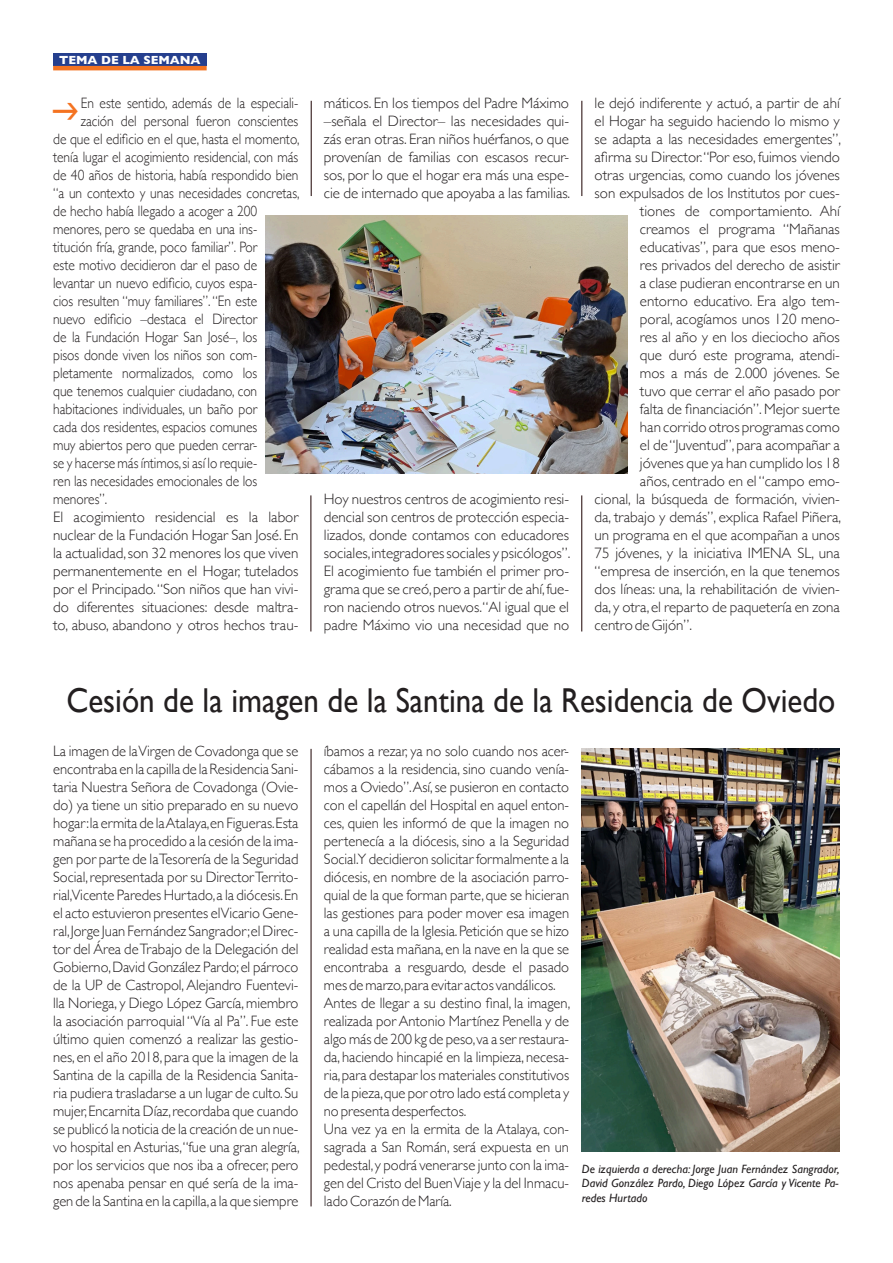
<style>
.page{position:relative;width:893px;height:1263px;background:#fff}
.page>*{position:absolute;margin:0;border:0;box-sizing:border-box;transform-origin:0 0}
.t1{font:34.5px "Gill Sans";color:#231f20;scale:.9 1}
.Texto_general{font:300 15px/18px "Gill Sans";color:#231f20;text-align:justify}
.Texto_general-2{font:300 15px "Gill Sans";color:#231f20;scale:.9 1}
.t2{font:italic 12px/14.4px "Gill Sans";color:#231f20;text-align:justify}
.t3{font:700 12px "Gill Sans";color:#fff}
</style>
<div class="page">
<div style="left:53px;top:53px;width:154px;height:13px;background:#253f8e"></div>
<hr style="left:53px;top:66px;width:154px;height:4px;background:#f47321">
<hr style="left:311px;top:101px;width:1px;height:95px;background:#1b0000">
<img style="left:582px;top:749px;width:258px;height:402px">
<hr style="left:311px;top:749px;width:1px;height:457px;background:#1b0000">
<hr style="left:582px;top:101px;width:1px;height:95px;background:#1b0000">
<img style="left:266px;top:216px;width:361px;height:257px">
<hr style="left:311px;top:495px;width:1px;height:136px;background:#1b0000">
<hr style="left:581px;top:495px;width:1px;height:136px;background:#1b0000">
<p class="t3" style="left:59px;top:50px;width:143px">TEMA DE LA SEMANA</p>
<p class="Texto_general-2" style="left:81px;top:91px;width:243px">En este sentido, además de la especiali-</p>
<p class="Texto_general-2" style="left:81px;top:109px;width:243px">zación del personal fueron conscientes</p>
<p class="Texto_general-2" style="left:53px;top:127px;width:275px">de que el edificio en el que, hasta el momento,</p>
<p class="Texto_general-2" style="left:53px;top:145px;width:274px">tenía lugar el acogimiento residencial, con más</p>
<p class="Texto_general-2" style="left:53px;top:163px;width:274px">de 40 años de historia, había respondido bien</p>
<p class="Texto_general-2" style="left:53px;top:181px;width:275px">“a un contexto y unas necesidades concretas,</p>
<p class="Texto_general-2" style="left:53px;top:199px;width:228px">de hecho había llegado a acoger a 200</p>
<p class="Texto_general-2" style="left:53px;top:217px;width:228px">menores, pero se quedaba en una ins-</p>
<p class="Texto_general-2" style="left:53px;top:235px;width:228px">titución fría, grande, poco familiar”. Por</p>
<p class="Texto_general-2" style="left:53px;top:253px;width:228px">este motivo decidieron dar el paso de</p>
<p class="Texto_general-2" style="left:53px;top:271px;width:228px">levantar un nuevo edificio, cuyos espa-</p>
<p class="Texto_general-2" style="left:53px;top:289px;width:228px">cios resulten “muy familiares”. “En este</p>
<p class="Texto_general-2" style="left:53px;top:307px;width:228px">nuevo edificio –destaca el Director</p>
<p class="Texto_general-2" style="left:53px;top:325px;width:228px">de la Fundación Hogar San José–, los</p>
<p class="Texto_general-2" style="left:53px;top:343px;width:228px">pisos donde viven los niños son com-</p>
<p class="Texto_general-2" style="left:53px;top:361px;width:228px">pletamente normalizados, como los</p>
<p class="Texto_general-2" style="left:53px;top:379px;width:228px">que tenemos cualquier ciudadano, con</p>
<p class="Texto_general-2" style="left:53px;top:397px;width:228px">habitaciones individuales, un baño por</p>
<p class="Texto_general-2" style="left:53px;top:415px;width:228px">cada dos residentes, espacios comunes</p>
<p class="Texto_general-2" style="left:53px;top:433px;width:228px">muy abiertos pero que pueden cerrar-</p>
<p class="Texto_general-2" style="left:53px;top:451px;width:228px">se y hacerse más íntimos, si así lo requie-</p>
<p class="Texto_general-2" style="left:53px;top:469px;width:228px">ren las necesidades emocionales de los</p>
<p class="Texto_general-2" style="left:53px;top:487px;width:62px">menores”.</p>
<p class="Texto_general" style="left:53px;top:507px;width:247px">El acogimiento residencial es la labor nuclear de la Fundación Hogar San José. En la actualidad, son 32 menores los que viven permanentemente en el Hogar, tutelados por el Principado. “Son niños que han vivi&shy;do diferentes situaciones: desde maltra&shy;to, abuso, abandono y otros hechos trau-</p>
<p class="Texto_general" style="left:324px;top:93px;width:248px">máticos. En los tiempos del Padre Máximo –señala el Director– las necesidades qui&shy;zás eran otras. Eran niños huérfanos, o que provenían de familias con escasos recur&shy;sos, por lo que el hogar era más una espe&shy;cie de internado que apoyaba a las familias.</p>
<p class="Texto_general" style="left:324px;top:489px;width:248px">Hoy nuestros centros de acogimiento resi&shy;dencial son centros de protección especia&shy;lizados, donde contamos con educadores sociales, integradores sociales y psicólogos”.<br>El acogimiento fue también el primer pro&shy;grama que se creó, pero a partir de ahí, fue&shy;ron naciendo otros nuevos.“Al igual que el padre Máximo vio una necesidad que no</p>
<p class="Texto_general" style="left:595px;top:93px;width:247px">le dejó indiferente y actuó, a partir de ahí</p>
<p class="Texto_general" style="left:595px;top:111px;width:247px">el Hogar ha seguido haciendo lo mismo y</p>
<p class="Texto_general" style="left:595px;top:129px;width:248px">se adapta a las necesidades emergentes”,</p>
<p class="Texto_general" style="left:595px;top:147px;width:247px">afirma su Director. “Por eso, fuimos viendo</p>
<p class="Texto_general" style="left:595px;top:165px;width:247px">otras urgencias, como cuando los jóvenes</p>
<p class="Texto_general" style="left:595px;top:183px;width:247px">son expulsados de los Institutos por cues-</p>
<p class="Texto_general" style="left:640px;top:201px;width:201px">tiones de comportamiento. Ahí</p>
<p class="Texto_general" style="left:640px;top:219px;width:201px">creamos el programa “Mañanas</p>
<p class="Texto_general" style="left:640px;top:237px;width:201px">educativas”, para que esos meno-</p>
<p class="Texto_general" style="left:640px;top:255px;width:201px">res privados del derecho de asistir</p>
<p class="Texto_general" style="left:640px;top:273px;width:201px">a clase pudieran encontrarse en un</p>
<p class="Texto_general" style="left:640px;top:291px;width:201px">entorno educativo. Era algo tem-</p>
<p class="Texto_general" style="left:640px;top:309px;width:201px">poral, acogíamos unos 120 meno-</p>
<p class="Texto_general" style="left:640px;top:327px;width:201px">res al año y en los dieciocho años</p>
<p class="Texto_general" style="left:640px;top:345px;width:201px">que duró este programa, atendi-</p>
<p class="Texto_general" style="left:640px;top:363px;width:201px">mos a más de 2.000 jóvenes. Se</p>
<p class="Texto_general" style="left:640px;top:381px;width:201px">tuvo que cerrar el año pasado por</p>
<p class="Texto_general" style="left:640px;top:399px;width:201px">falta de financiación”. Mejor suerte</p>
<p class="Texto_general" style="left:640px;top:417px;width:201px">han corrido otros programas como</p>
<p class="Texto_general" style="left:640px;top:435px;width:201px">el de “Juventud”, para acompañar a</p>
<p class="Texto_general" style="left:640px;top:453px;width:201px">jóvenes que ya han cumplido los 18</p>
<p class="Texto_general" style="left:640px;top:471px;width:201px">años, centrado en el “campo emo-</p>
<p class="Texto_general" style="left:595px;top:489px;width:247px">cional, la búsqueda de formación, vivien-</p>
<p class="Texto_general" style="left:595px;top:507px;width:248px">da, trabajo y demás”, explica Rafael Piñera,</p>
<p class="Texto_general" style="left:595px;top:525px;width:247px">un programa en el que acompañan a unos</p>
<p class="Texto_general" style="left:595px;top:543px;width:247px">75 jóvenes, y la iniciativa IMENA SL, una</p>
<p class="Texto_general" style="left:595px;top:561px;width:247px">“empresa de inserción, en la que tenemos</p>
<p class="Texto_general" style="left:595px;top:579px;width:247px">dos líneas: una, la rehabilitación de vivien-</p>
<p class="Texto_general" style="left:595px;top:597px;width:247px">da, y otra, el reparto de paquetería en zona</p>
<p class="Texto_general" style="left:595px;top:615px;width:99px">centro de Gijón”.</p>
<p class="t1" style="left:66px;top:680px;width:856px">Cesión de la imagen de la Santina de la Residencia de Oviedo</p>
<p class="Texto_general" style="left:53px;top:741px;width:248px">La imagen de la Virgen de Covadonga que se encontraba en la capilla de la Residencia Sani&shy;taria Nuestra Señora de Covadonga (Ovie&shy;do) ya tiene un sitio preparado en su nuevo hogar:la ermita de la Atalaya,en Figueras.Esta mañana se ha procedido a la cesión de la ima&shy;gen por parte de la Tesorería de la Seguridad Social, representada por su Director Territo&shy;rial,Vicente Paredes Hurtado, a la diócesis. En el acto estuvieron presentes el Vicario Gene&shy;ral, Jorge Juan Fernández Sangrador; el Direc&shy;tor del Área de Trabajo de la Delegación del Gobierno, David González Pardo; el párroco de la UP de Castropol, Alejandro Fuentevi&shy;lla Noriega, y Diego López García, miembro la asociación parroquial “Vía al Pa”. Fue este último quien comenzó a realizar las gestio&shy;nes, en el año 2018, para que la imagen de la Santina de la capilla de la Residencia Sanita&shy;ria pudiera trasladarse a un lugar de culto. Su mujer, Encarnita Díaz, recordaba que cuando se publicó la noticia de la creación de un nue&shy;vo hospital en Asturias,“fue una gran alegría, por los servicios que nos iba a ofrecer, pero nos apenaba pensar en qué sería de la ima&shy;gen de la Santina en la capilla, a la que siempre</p>
<p class="Texto_general" style="left:324px;top:741px;width:247px">íbamos a rezar, ya no solo cuando nos acer&shy;cábamos a la residencia, sino cuando venía&shy;mos a Oviedo”. Así, se pusieron en contacto con el capellán del Hospital en aquel enton&shy;ces, quien les informó de que la imagen no pertenecía a la diócesis, sino a la Seguridad Social.Y decidieron solicitar formalmente a la diócesis, en nombre de la asociación parro&shy;quial de la que forman parte, que se hicieran las gestiones para poder mover esa imagen a una capilla de la Iglesia. Petición que se hizo realidad esta mañana, en la nave en la que se encontraba a resguardo, desde el pasado mes de marzo,para evitar actos vandálicos.</p>
<p class="Texto_general" style="left:324px;top:993px;width:248px">Antes de llegar a su destino final, la imagen, realizada por Antonio Martínez Penella y de algo más de 200 kg de peso, va a ser restaura&shy;da, haciendo hincapié en la limpieza, necesa&shy;ria, para destapar los materiales constitutivos de la pieza, que por otro lado está completa y no presenta desperfectos.</p>
<p class="Texto_general" style="left:324px;top:1119px;width:247px">Una vez ya en la ermita de la Atalaya, con&shy;sagrada a San Román, será expuesta en un pedestal, y podrá venerarse junto con la ima&shy;gen del Cristo del Buen Viaje y la del Inmacu&shy;lado Corazón de María.</p>
<p class="t2" style="left:582px;top:1162px;width:259px">De izquierda a derecha: Jorge Juan Fernández Sangrador, David González Pardo, Diego López García y Vicente Pa&shy;redes Hurtado</p>
</div>
